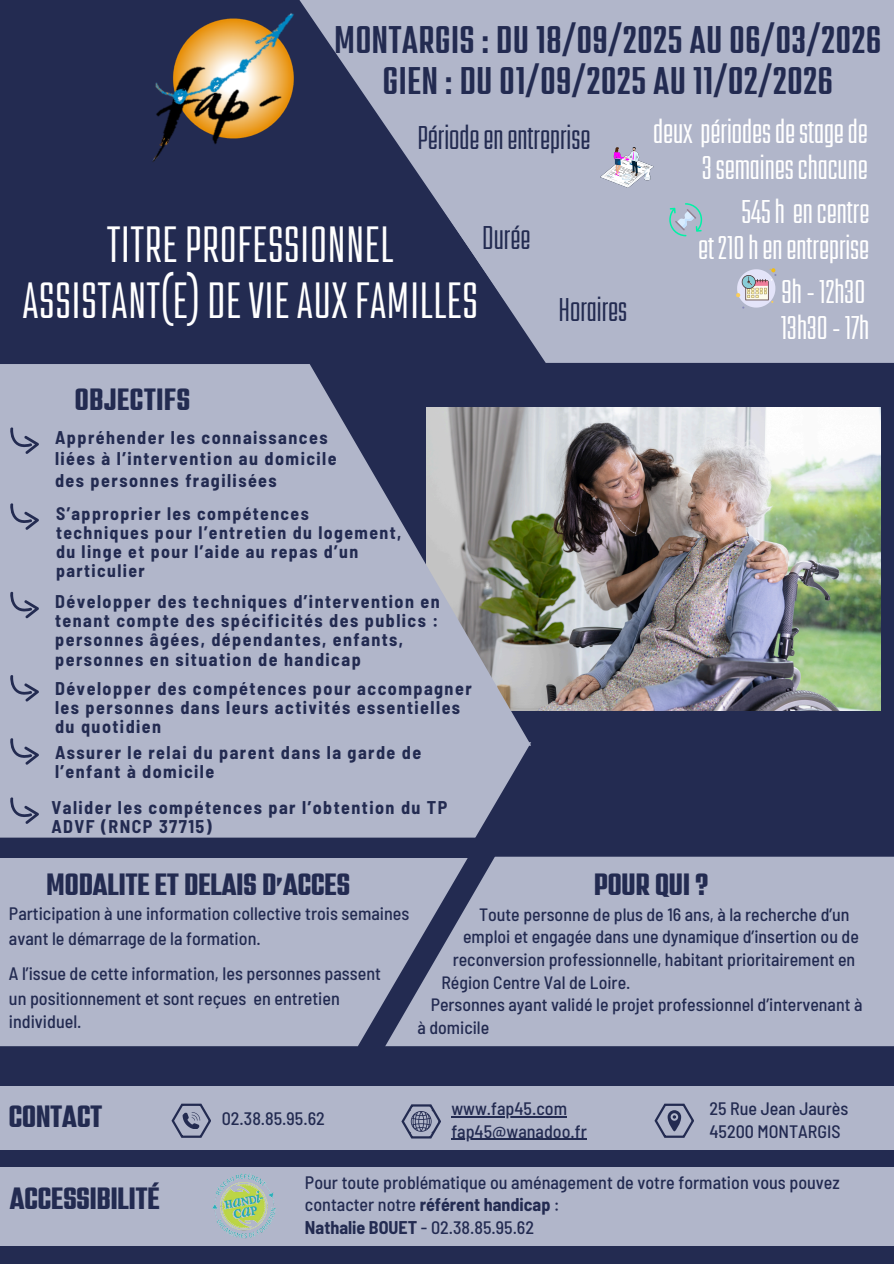
<style>
.page{position:relative;width:894px;height:1264px;background:#fff}
.page>*{position:absolute;margin:0;border:0;box-sizing:border-box;transform-origin:0 0}
.t1{font:46.5px/56.2px "Kief Tek Regular Tall";letter-spacing:.015em;color:#fff;text-align:center}
.t2{font:34.5px/40.5px "Kief Tek Semi Bold Tall";letter-spacing:.02em;color:#232b51;text-align:center}
.t3{font:30px/36px "Kief Tek Regular Tall";color:#fff;text-align:right}
.t4{font:30px "Kief Tek Regular Tall";color:#232b51}
.t5{font:27px "Kief Tek Bold Tall";color:#232b51}
.t6{font:27px/31.5px "Kief Tek Semi Bold Tall";letter-spacing:.035em;color:#232b51;text-align:center}
.t7{font:27px "Kief Tek Bold Tall";letter-spacing:.025em;color:#232b51}
.t8{font:700 semi-condensed 18px/19.2px "Barlow";letter-spacing:.08em;color:#232b51}
.t9{font:500 semi-condensed 18px/22.5px "Barlow";color:#232b51}
.t10{font:500 semi-condensed 17.85px "Barlow";color:#232b51}
.t11{font:700 semi-condensed 17.7px/19.2px "Barlow";letter-spacing:.08em;color:#232b51}
.s1{font-weight:700}
</style>
<div class="page">
<div style="left:0;top:0;width:893px;height:1263px;background:#232b51"></div>
<div style="left:0;top:745px;width:531px;height:92px;background:#b1b6ca"></div>
<div style="left:0;top:858px;width:314px;height:188px;background:#b1b6ca"></div>
<img style="left:531px;top:408px;width:349px;height:302px">
<svg style="left:0;top:364px;width:531px;height:381px;background:#a2a7b9"></svg>
<div style="left:314px;top:856px;width:579px;height:190px;background:#b1b6ca"></div>
<div style="left:0;top:1086px;width:893px;height:63px;background:#b1b6ca"></div>
<svg style="left:401px;top:1104px;width:39px;height:34px"></svg>
<hr style="left:451px;top:1116px;width:116px;height:1px;background:#232b51">
<hr style="left:451px;top:1138px;width:135px;height:1px;background:#232b51">
<svg style="left:171px;top:1103px;width:40px;height:34px"></svg>
<svg style="left:654px;top:1103px;width:39px;height:34px"></svg>
<img style="left:152px;top:13px;width:140px;height:149px">
<svg style="left:10px;top:503px;width:29px;height:27px"></svg>
<svg style="left:10px;top:674px;width:29px;height:27px"></svg>
<svg style="left:10px;top:427px;width:29px;height:27px"></svg>
<div style="left:0;top:1166px;width:893px;height:79px;background:#b1b6ca"></div>
<img style="left:212px;top:1173px;width:64px;height:66px">
<svg style="left:261px;top:1046px;width:632px;height:1px"></svg>
<svg style="left:10px;top:591px;width:29px;height:27px"></svg>
<svg style="left:292px;top:0;width:601px;height:93px;background:#a0a5bb"></svg>
<svg style="left:324px;top:32px;width:569px;height:331px;fill:#b1b6ca"></svg>
<img style="left:600px;top:147px;width:53px;height:41px">
<svg style="left:669px;top:203px;width:33px;height:33px"></svg>
<svg style="left:735px;top:268px;width:41px;height:40px;background:#c8c6cd"></svg>
<svg style="left:10px;top:737px;width:29px;height:27px"></svg>
<svg style="left:10px;top:797px;width:29px;height:27px"></svg>
<p class="t2" style="left:334px;top:25px;width:547px">MONTARGIS : DU 18/09/2025 AU 06/03/2026<br>GIEN : DU 01/09/2025 AU 11/02/2026</p>
<h3 class="t4" style="left:417px;top:126px;width:174px">Périodeenentreprise</h3>
<p class="t3" style="left:653px;top:118px;width:216px">deux périodesdestagede<br>3semaineschacune</p>
<h4 class="t6" style="left:597px;top:33px;width:176px">ENTRÉES-SORTIES<br>PERMANENTES</h4>
<p class="t4" style="left:482px;top:227px;width:50px">Durée</p>
<h4 class="t1" style="left:22px;top:222px;width:457px">TITREPROFESSIONNEL<br>ASSISTANT(E)DE VIEAUXFAMILLES</h4>
<p class="t7" style="left:75px;top:390px;width:117px">OBJECTIFS</p>
<h1 class="t8" style="left:55px;top:426px;width:283px;line-height:21.3px">Appréhender les connaissances liées à l’intervention au domicile des personnes fragilisées</h1>
<p class="t11" style="left:56px;top:503px;width:347px">S’approprier les compétences techniques pour l’entretien du logement, du linge et pour l’aide au repas d’un particulier</p>
<p class="t8" style="left:55px;top:591px;width:386px">Développer des techniques d’intervention en tenant compte des spécificités des publics : personnes âgées, dépendantes, enfants, personnes en situation de handicap</p>
<h4 class="t8" style="left:55px;top:678px;width:418px">Développer des compétences pour accompagner les personnes dans leurs activités essentielles du quotidien</h4>
<h3 class="t8" style="left:55px;top:742px;width:367px">Assurer le relai du parent dans la garde de l’enfant à domicile</h3>
<p class="t8" style="left:51px;top:796px;width:397px">Valider les compétences par l’obtention du TP<br>ADVF (RNCP 37715)</p>
<p class="t4" style="left:558px;top:298px;width:70px">Horaires</p>
<p class="t3" style="left:698px;top:197px;width:172px">545h encentre et210henentreprise</p>
<p class="t3" style="left:780px;top:277px;width:90px;text-align:left">9h-12h30<br>13h30-17h</p>
<h3 class="t5" style="left:47px;top:874px;width:305px">MODALITE ET DELAIS D’ACCES</h3>
<p class="t9" style="left:9px;top:901px;width:402px">Participation à une information collective trois semaines</p>
<p class="t9" style="left:9px;top:926px;width:253px">avant le démarrage de la formation.</p>
<p class="t9" style="left:9px;top:961px;width:373px">A l’issue de cette information, les personnes passent</p>
<p class="t9" style="left:9px;top:986px;width:332px">un positionnement et sont reçues en entretien individuel.</p>
<p class="t5" style="left:594px;top:875px;width:115px">POUR QUI ?</p>
<p class="t10" style="left:479px;top:902px;width:372px">Toute personne de plus de 16 ans, à la recherche d’un</p>
<p class="t10" style="left:452px;top:948px;width:404px">reconversion professionnelle, habitant prioritairement en</p>
<p class="t10" style="left:441px;top:970px;width:190px">Région Centre Val de Loire.</p>
<p class="t10" style="left:430px;top:993px;width:433px">Personnes ayant validé le projet professionnel d’intervenant à</p>
<p class="t10" style="left:463px;top:925px;width:397px">emploi et engagée dans une dynamique d’insertion ou de</p>
<p class="t10" style="left:417px;top:1016px;width:73px">à domicile</p>
<p class="t5" style="left:9px;top:1106px;width:95px">CONTACT</p>
<p class="t9" style="left:222px;top:1106px;width:105px">02.38.85.95.62</p>
<h5 class="t9" style="left:451px;top:1096px;width:117px">www.fap45.com</h5>
<h4 class="t9" style="left:451px;top:1119px;width:137px">fap45@wanadoo.fr</h4>
<h2 class="t9" style="left:709px;top:1096px;width:140px">25 Rue Jean Jaurès</h2>
<h4 class="t9" style="left:709px;top:1119px;width:132px">45200 MONTARGIS</h4>
<h4 class="t5" style="left:10px;top:1188px;width:151px">ACCESSIBILITÉ</h4>
<p class="t9" style="left:305px;top:1170px;width:536px">Pour toute problématique ou aménagement de votre formation vous pouvez contacter notre <span class="s1">référent handicap</span> :</p>
<p class="t9" style="left:305px;top:1215px;width:230px"><span class="s1">Nathalie BOUET</span> - 02.38.85.95.62</p>
</div>
